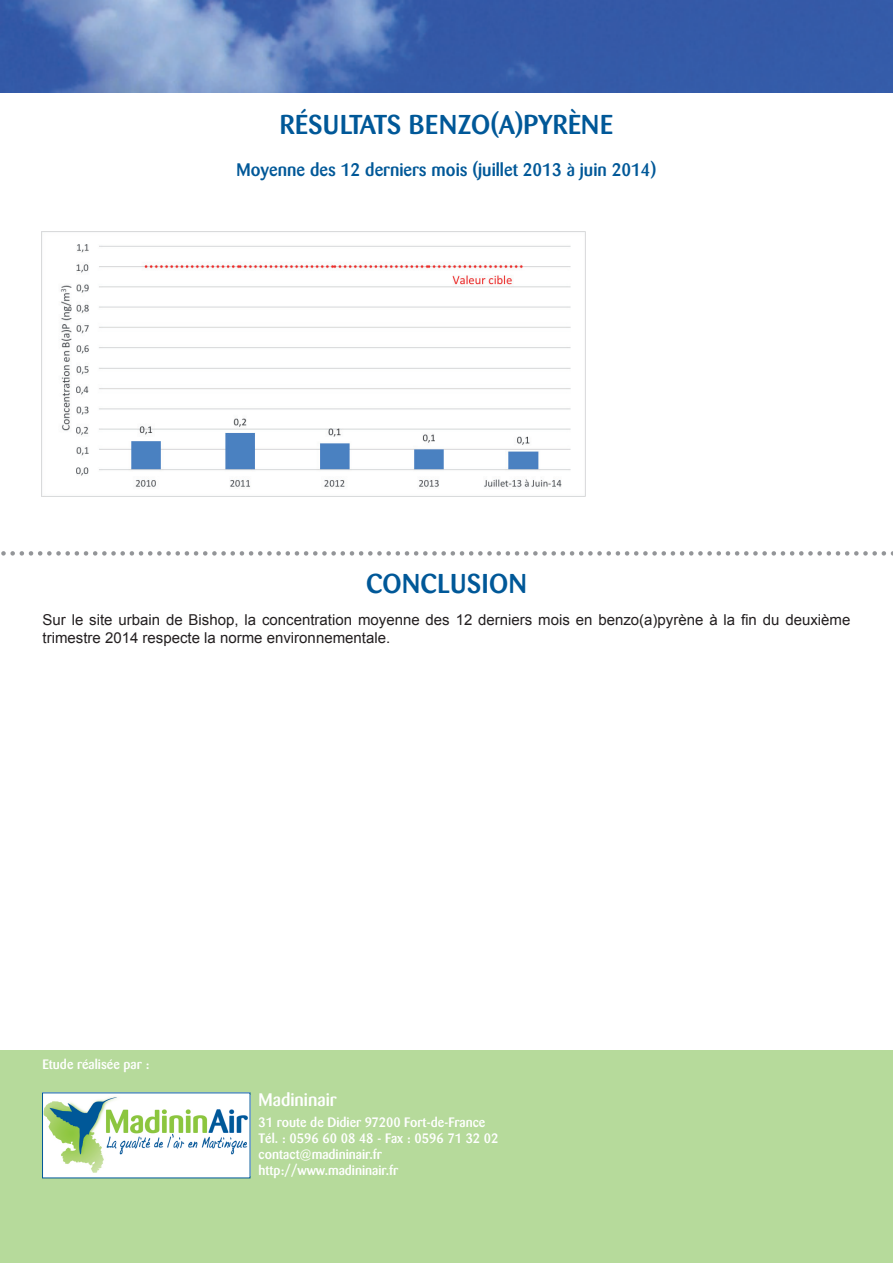
<style>
.page{position:relative;width:893px;height:1263px;background:#fff}
.page>*{position:absolute;margin:0;border:0;box-sizing:border-box;transform-origin:0 0}
.t1{font:500 27px "Barmeno";letter-spacing:.02em;color:#005898}
.t2{font:500 18px "Barmeno";color:#005898}
.t3{font:500 18px "Barmeno";color:#fff}
.t4{font:15px/18px "Arial";color:#231f20}
.t5{font:500 13.5px/16.2px "Barmeno";color:#fff}
</style>
<div class="page">
<img style="left:0;top:0;width:893px;height:92px">
<svg style="left:1px;top:551px;width:892px;height:5px"></svg>
<div style="left:0;top:1050px;width:893px;height:213px;background:#b6da9b"></div>
<div style="left:43px;top:1093px;width:207px;height:85px;background:#fff"></div>
<img style="left:44px;top:1096px;width:204px;height:77px">
<img style="left:42px;top:231px;width:544px;height:265px">
<h1 class="t1" style="left:280px;top:108px;width:335px">Résultats benzo(a)pyrène</h1>
<p class="t2" style="left:237px;top:160px;width:421px">Moyenne des 12 derniers mois (juillet 2013 à juin 2014)</p>
<h1 class="t1" style="left:366px;top:567px;width:162px">conclusion</h1>
<p class="t4" style="left:43px;top:611px;width:809px">Sur le site urbain de Bishop, la concentration moyenne des 12 derniers mois en benzo(a)pyrène à la fin du deuxième trimestre 2014 respecte la norme environnementale.</p>
<p class="t5" style="left:43px;top:1056px;width:108px">Etude réalisée par :</p>
<p class="t3" style="left:259px;top:1089px;width:79px">Madininair</p>
<p class="t5" style="left:259px;top:1114px;width:242px">31 route de Didier 97200 Fort-de-France<br>Tél. : 0596 60 08 48 - Fax : 0596 71 32 02 contact@madininair.fr http://www.madininair.fr</p>
</div>
